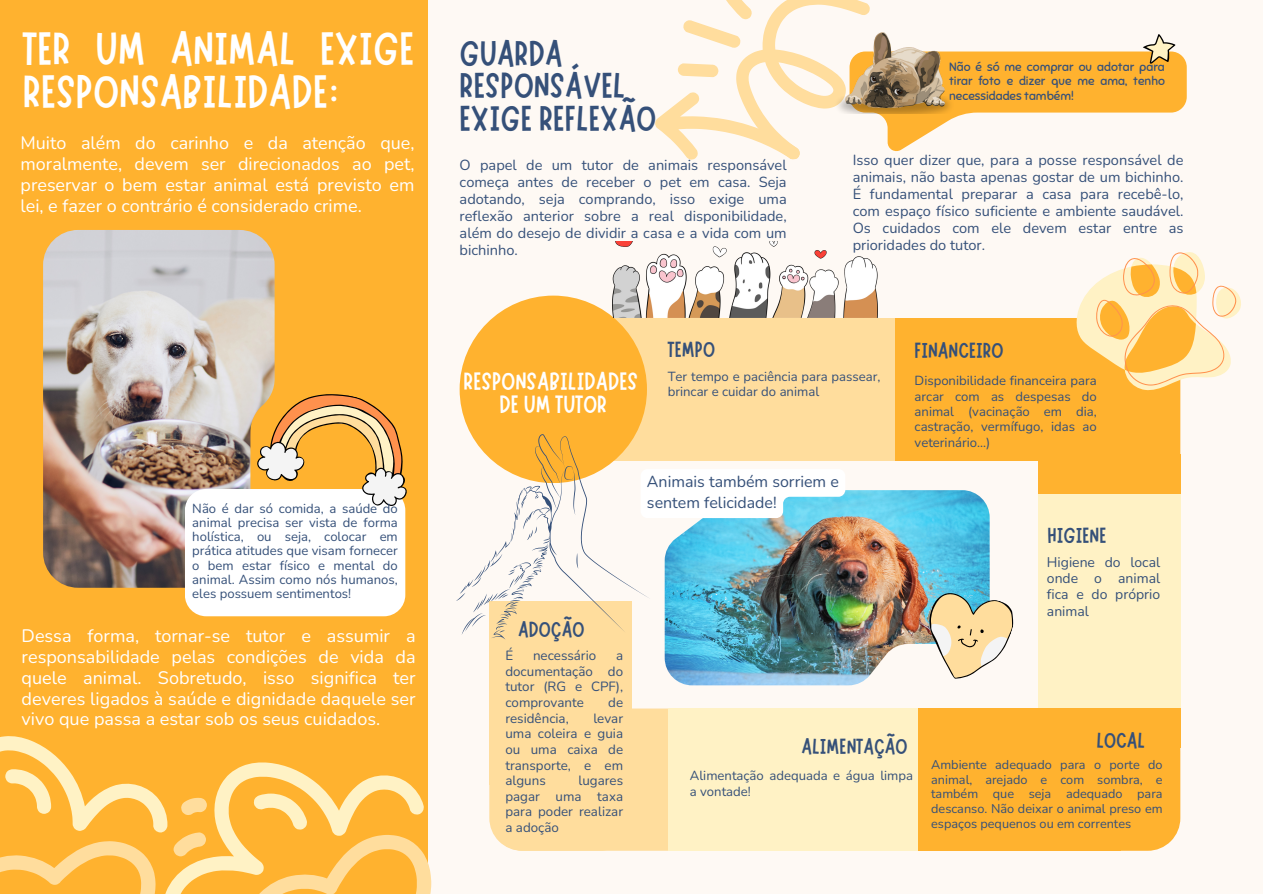
<style>
.page{position:relative;width:1263px;height:894px;background:#fff}
.page>*{position:absolute;margin:0;border:0;box-sizing:border-box;transform-origin:0 0}
.t1{font:46.65px/42.8px "Marykate";color:#fff}
.t2{font:36px/32.7px "Marykate";color:#355079}
.t3{font:25.05px/22.5px "Marykate";color:#fff;text-align:center}
.t4{font:21.9px "Marykate";color:#355079}
.t5{font:18px/20.9px "Nunito";color:#fff;text-align:justify}
.t6{font:15.9px/21.3px "Nunito";color:#355079}
.t7{font:14.55px/16.8px "Nunito";color:#355079;text-align:justify}
.t8{font:13.95px/16.4px "Nunito";color:#355079;text-align:justify}
.t9{font:13.35px/15.6px "Nunito";color:#355079;text-align:justify}
.t10{font:13.2px/15.3px "Nunito";color:#355079}
.t11{font:13.05px/14.2px "Nunito";color:#355079;text-align:justify}
.t12{font:12.75px/14.9px "Nunito";color:#355079;text-align:justify}
.t13{font:12.15px/14.2px "Sniglet";color:#355079;text-align:justify}
</style>
<div class="page">
<div style="left:0;top:0;width:1263px;height:893px;background:#fef9f4"></div>
<div style="left:891px;top:318px;width:202px;height:142px;background:#ffb22f"></div>
<div style="left:583px;top:318px;width:311px;height:142px;background:#ffdd9d"></div>
<div style="left:1038px;top:493px;width:142px;height:229px;background:#fff2c5"></div>
<div style="left:460px;top:295px;width:187px;height:188px;background:#ffb22f;border-radius:50%"></div>
<div style="left:1038px;top:708px;width:142px;height:40px;background:#ffb22f"></div>
<div style="left:1120px;top:748px;width:60px;height:102px;background:#ffb22f"></div>
<div style="left:918px;top:708px;width:202px;height:142px;background:#ffb22f"></div>
<div style="left:489px;top:601px;width:142px;height:183px;background:#ffdd9d"></div>
<div style="left:668px;top:708px;width:250px;height:142px;background:#fff2c5"></div>
<div style="left:489px;top:708px;width:179px;height:142px;background:#ffdd9d"></div>
<div style="left:0;top:0;width:427px;height:893px;background:#ffb22f"></div>
<img style="left:43px;top:230px;width:232px;height:357px">
<div style="left:185px;top:489px;width:220px;height:127px;background:#fff;border-radius:21px"></div>
<svg style="left:252px;top:377px;width:155px;height:135px"></svg>
<img style="left:665px;top:490px;width:324px;height:195px">
<img style="left:915px;top:583px;width:99px;height:102px">
<svg style="left:0;top:708px;width:431px;height:185px"></svg>
<svg style="left:655px;top:0;width:532px;height:160px"></svg>
<svg style="left:1038px;top:252px;width:203px;height:241px"></svg>
<img style="left:612px;top:241px;width:266px;height:77px">
<img style="left:833px;top:96px;width:123px;height:17px">
<img style="left:845px;top:32px;width:99px;height:76px">
<img style="left:456px;top:434px;width:389px;height:205px">
<h2 class="t1" style="left:23px;top:22px;width:393px">TER UM ANIMAL EXIGE<br>RESPONSABILIDADE:</h2>
<p class="t5" style="left:21px;top:133px;width:395px">Muito além do carinho e da atenção que, moralmente, devem ser direcionados ao pet, preservar o bem estar animal está previsto em lei, e fazer o contrário é considerado crime.</p>
<h4 class="t11" style="left:192px;top:501px;width:207px">Não é dar só comida, a saúde do animal precisa ser vista de forma holística, ou seja, colocar em prática atitudes que visam fornecer o bem estar físico e mental do animal. Assim como nós humanos, eles possuem sentimentos!</h4>
<p class="t5" style="left:22px;top:625px;width:395px">Dessa forma, tornar-se tutor e assumir a responsabilidade pelas condições de vida da quele animal. Sobretudo, isso significa ter deveres ligados à saúde e dignidade daquele ser vivo que passa a estar sob os seus cuidados.</p>
<p class="t2" style="left:460px;top:33px;width:198px">GUARDA<br>RESPONSÁVEL<br>EXIGE REFLEXÃO</p>
<p class="t7" style="left:460px;top:157px;width:329px">O papel de um tutor de animais responsável começa antes de receber o pet em casa. Seja adotando, seja comprando, isso exige uma reflexão anterior sobre a real disponibilidade, além do desejo de dividir a casa e a vida com um bichinho.</p>
<p class="t13" style="left:949px;top:60px;width:217px">Não é só me comprar ou adotar para tirar foto e dizer que me ama, tenho necessidades também!</p>
<p class="t7" style="left:853px;top:152px;width:332px">Isso quer dizer que, para a posse responsável de animais, não basta apenas gostar de um bichinho.<br>É fundamental preparar a casa para recebê-lo, com espaço físico suficiente e ambiente saudável.<br>Os cuidados com ele devem estar entre as prioridades do tutor.</p>
<h6 class="t4" style="left:668px;top:335px;width:49px">TEMPO</h6>
<p class="t4" style="left:915px;top:336px;width:91px">FINANCEIRO</p>
<p class="t3" style="left:464px;top:367px;width:176px">RESPONSABILIDADES<br>DE UM TUTOR</p>
<h6 class="t10" style="left:668px;top:368px;width:214px">Ter tempo e paciência para passear, brincar e cuidar do animal</h6>
<h6 class="t6" style="left:647px;top:471px;width:193px">Animais também sorriem e sentem felicidade!</h6>
<p class="t4" style="left:518px;top:614px;width:68px">ADOÇÃO</p>
<p class="t9" style="left:505px;top:648px;width:9px">É</p>
<p class="t9" style="left:533px;top:648px;width:65px">necessário</p>
<p class="t9" style="left:505px;top:648px;width:119px;text-indent:111px">a documentação do tutor (RG e CPF), comprovante</p>
<p class="t9" style="left:608px;top:694px;width:16px">de</p>
<p class="t10" style="left:915px;top:373px;width:184px;text-align:justify">Disponibilidade financeira para arcar com as despesas do animal (vacinação em dia, castração, vermífugo, idas ao veterinário...)</p>
<h3 class="t4" style="left:1048px;top:520px;width:60px">HIGIENE</h3>
<h4 class="t8" style="left:1047px;top:554px;width:115px">Higiene do local onde o animal fica e do próprio animal</h4>
<p class="t9" style="left:505px;top:710px;width:65px">residência,</p>
<p class="t9" style="left:505px;top:710px;width:119px;text-indent:88px">levar uma coleira e guia ou uma caixa de transporte, e em alguns</p>
<p class="t9" style="left:505px;top:772px;width:119px;text-indent:73px">lugares pagar uma taxa para poder realizar a adoção</p>
<p class="t4" style="left:801px;top:731px;width:108px">ALIMENTAÇÃO</p>
<p class="t10" style="left:690px;top:768px;width:225px">Alimentação adequada e água limpa a vontade!</p>
<h4 class="t4" style="left:1096px;top:726px;width:50px">LOCAL</h4>
<p class="t12" style="left:931px;top:756px;width:233px">Ambiente adequado para o porte do animal, arejado e com sombra, e também que seja adequado para descanso. Não deixar o animal preso em espaços pequenos ou em correntes</p>
</div>
